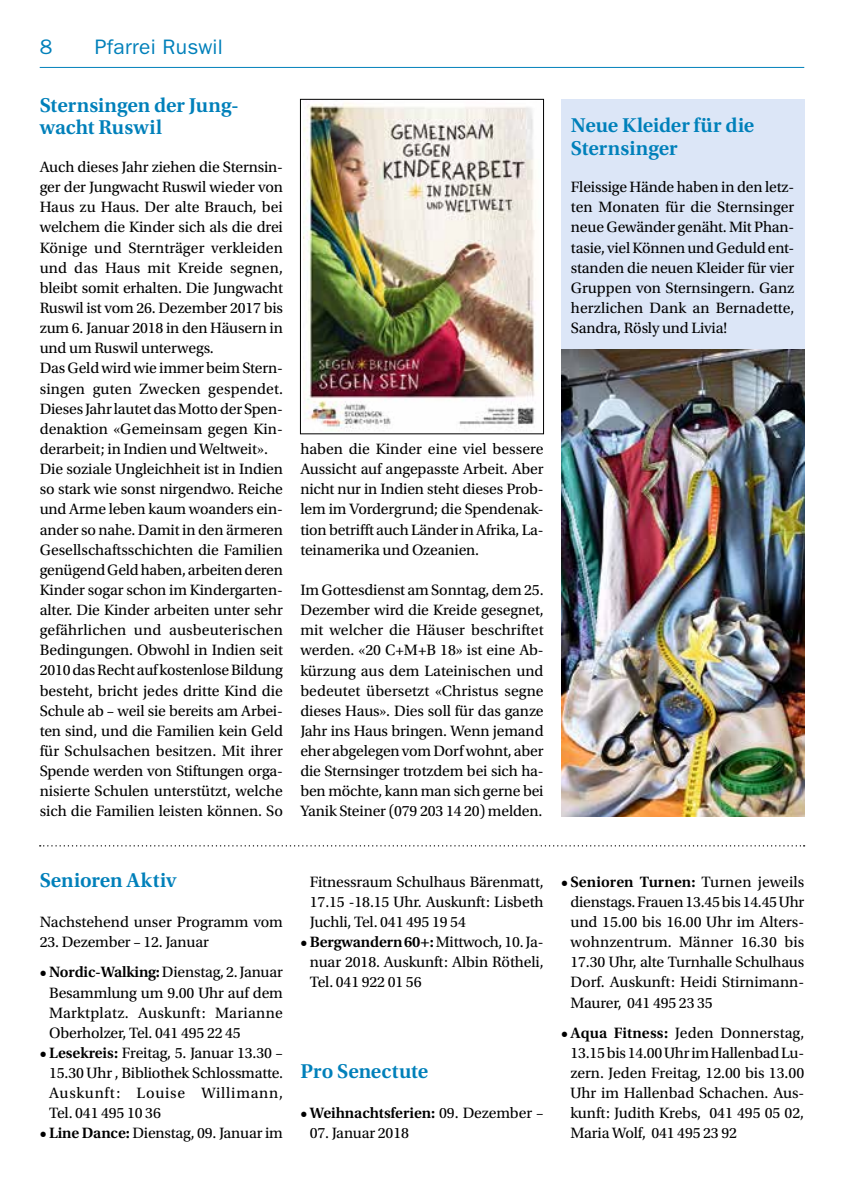
<style>
.page{position:relative;width:844px;height:1191px;background:#fff}
.page>*{position:absolute;margin:0;border:0;box-sizing:border-box;transform-origin:0 0}
.t1{font:600 21px/22.8px "Utopia Std";letter-spacing:-.005em;color:#0080ba}
.t2{font:21px "ITC Franklin Gothic Std";letter-spacing:.01em;color:#0080ba}
.t3{font:15.75px/20.1px "Utopia Std";letter-spacing:-.01em;color:#000;text-align:justify}
.t4{font:600 15.75px "Utopia Std";letter-spacing:-.005em;color:#000}
.s1{font-weight:600}
.s2{font-weight:400}
</style>
<div class="page">
<hr style="left:40px;top:67px;width:764px;height:1px;background:#0080ba">
<img style="left:303px;top:103px;width:234px;height:328px">
<div style="left:300px;top:99px;width:243px;height:335px;border:1px solid #000"></div>
<div style="left:561px;top:99px;width:243px;height:300px;background:#dce6f7"></div>
<img style="left:561px;top:349px;width:243px;height:468px">
<svg style="left:40px;top:845px;width:764px;height:1px"></svg>
<h1 class="t2" style="left:40px;top:35px;width:14px">8</h1>
<h1 class="t2" style="left:95px;top:35px;width:129px">Pfarrei Ruswil</h1>
<h1 class="t1" style="left:40px;top:94px;width:200px">Sternsingen der Jung&shy;wacht Ruswil</h1>
<p class="t3" style="left:40px;top:157px;width:245px;text-align:left">Auch dieses Jahr ziehen die Sternsin&shy;ger der Jungwacht Ruswil wieder von Haus zu Haus. Der alte Brauch, bei welchem die Kinder sich als die drei Könige und Sternträger verkleiden und das Haus mit Kreide segnen, bleibt somit erhalten. Die Jungwacht Ruswil ist vom 26. Dezember 2017 bis zum 6. Januar 2018 in den Häusern in und um Ruswil unterwegs.<br>Das Geld wird wie immer beim Stern&shy;singen guten Zwecken gespendet.<br>Dieses Jahr lautet das Motto der Spen&shy;denaktion «Gemeinsam gegen Kin&shy;derarbeit; in Indien und Weltweit».<br>Die soziale Ungleichheit ist in Indien so stark wie sonst nirgendwo. Reiche und Arme leben kaum woanders ein&shy;ander so nahe. Damit in den ärmeren Gesellschaftsschichten die Familien genügend Geld haben, arbeiten deren Kinder sogar schon im Kindergarten&shy;alter. Die Kinder arbeiten unter sehr gefährlichen und ausbeuterischen Bedingungen. Obwohl in Indien seit 2010 das Recht auf kostenlose Bildung besteht, bricht jedes dritte Kind die Schule ab – weil sie bereits am Arbei&shy;ten sind, und die Familien kein Geld für Schulsachen besitzen. Mit ihrer Spende werden von Stiftungen orga&shy;nisierte Schulen unterstützt, welche sich die Familien leisten können. So</p>
<p class="t3" style="left:300px;top:439px;width:245px">haben die Kinder eine viel bessere Aussicht auf angepasste Arbeit. Aber nicht nur in Indien steht dieses Prob&shy;lem im Vordergrund; die Spendenak&shy;tion betrifft auch Länder in Afrika, La&shy;teinamerika und Ozeanien.</p>
<p class="t3" style="left:300px;top:580px;width:245px">Im Gottesdienst am Sonntag, dem 25.<br>Dezember wird die Kreide gesegnet, mit welcher die Häuser beschriftet werden. «20 C+M+B 18» ist eine Ab&shy;kürzung aus dem Lateinischen und bedeutet übersetzt «Christus segne dieses Haus». Dies soll für das ganze Jahr ins Haus bringen. Wenn jemand eher abgelegen vom Dorf wohnt, aber die Sternsinger trotzdem bei sich ha&shy;ben möchte, kann man sich gerne bei Yanik Steiner (079 203 14 20) melden.</p>
<h1 class="t1" style="left:570px;top:114px;width:185px">Neue Kleider für die<br>Sternsinger</h1>
<p class="t3" style="left:570px;top:177px;width:225px">Fleissige Hände haben in den letz&shy;ten Monaten für die Sternsinger neue Gewänder genäht. Mit Phan&shy;tasie, viel Können und Geduld ent&shy;standen die neuen Kleider für vier Gruppen von Sternsingern. Ganz herzlichen Dank an Bernadette, Sandra, Rösly und Livia!</p>
<h1 class="t1" style="left:40px;top:868px;width:138px">Senioren Aktiv</h1>
<p class="t3" style="left:40px;top:912px;width:245px">Nachstehend unser Programm vom</p>
<p class="t3" style="left:40px;top:932px;width:171px">23. Dezember – 12. Januar</p>
<p class="t3" style="left:49px;top:962px;width:235px;text-indent:-9px"><span class="s1">• Nordic-Walking:</span> Dienstag, 2. Januar Besammlung um 9.00 Uhr auf dem Marktplatz. Auskunft: Marianne Oberholzer, Tel. 041 495 22 45</p>
<p class="t3" style="left:49px;top:1043px;width:235px;text-indent:-9px"><span class="s1">• Lesekreis:</span> Freitag, 5. Januar 13.30 – 15.30 Uhr , Bibliothek Schlossmatte.<br>Auskunft: Louise Willimann, Tel. 041 495 10 36</p>
<p class="t3" style="left:40px;top:1123px;width:245px"><span class="s1">• Line Dance:</span> Dienstag, 09. Januar im</p>
<p class="t3" style="left:310px;top:872px;width:235px">Fitnessraum Schulhaus Bärenmatt, 17.15 -18.15 Uhr. Auskunft: Lisbeth Juchli, Tel. 041 495 19 54</p>
<p class="t3" style="left:310px;top:932px;width:235px;text-indent:-9px"><span class="s1">• Bergwandern 60+:</span> Mittwoch, 10. Ja&shy;nuar 2018. Auskunft: Albin Rötheli, Tel. 041 922 01 56</p>
<h1 class="t1" style="left:300px;top:1060px;width:129px">Pro Senectute</h1>
<p class="t4" style="left:300px;top:1104px;width:245px">• Weihnachtsferien: <span class="s2">09. Dezember –</span></p>
<p class="t3" style="left:310px;top:1123px;width:101px">07. Januar 2018</p>
<p class="t3" style="left:570px;top:872px;width:235px;text-indent:-9px"><span class="s1">• Senioren Turnen:</span> Turnen jeweils dienstags. Frauen 13.45 bis 14.45 Uhr und 15.00 bis 16.00 Uhr im Alters&shy;wohnzentrum. Männer 16.30 bis 17.30 Uhr, alte Turnhalle Schulhaus Dorf. Auskunft: Heidi Stirnimann-Maurer, 041 495 23 35</p>
<p class="t3" style="left:570px;top:1023px;width:235px;text-indent:-9px"><span class="s1">• Aqua Fitness:</span> Jeden Donnerstag, 13.15 bis 14.00 Uhr im Hallenbad Lu&shy;zern. Jeden Freitag, 12.00 bis 13.00<br>Uhr im Hallenbad Schachen. Aus&shy;kunft: Judith Krebs, 041 495 05 02, Maria Wolf, 041 495 23 92</p>
</div>
